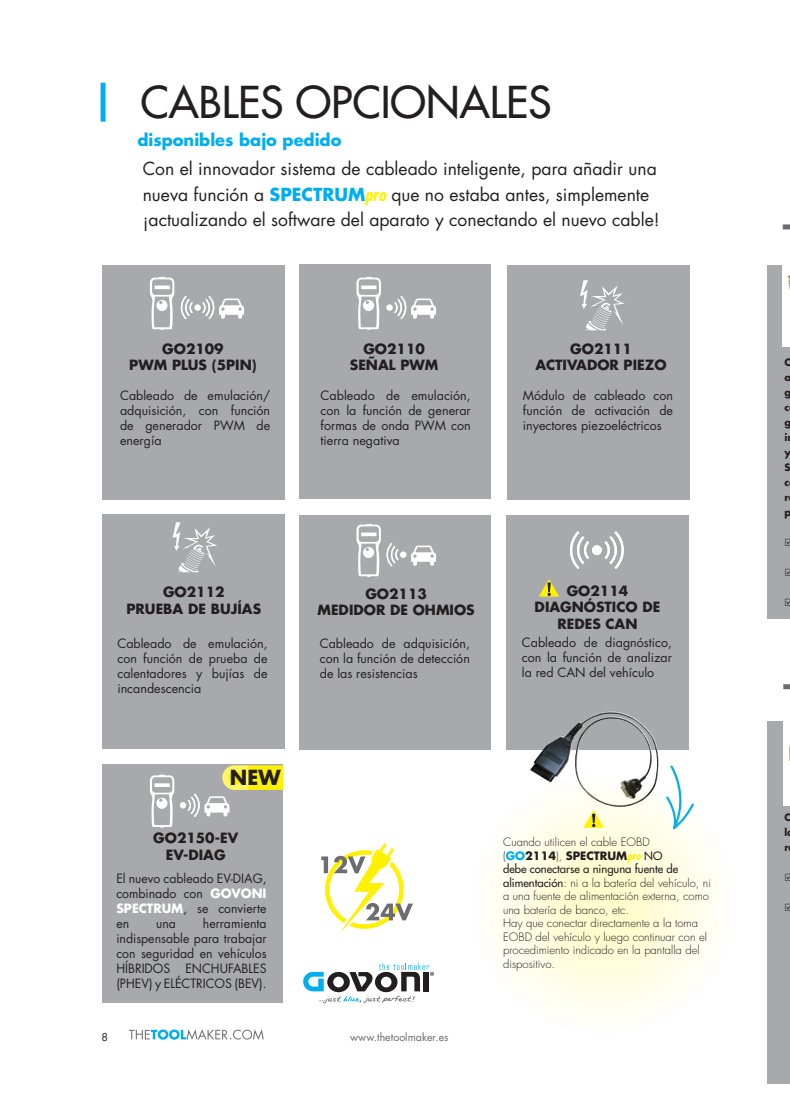
<style>
.page{position:relative;width:790px;height:1098px;background:#fff}
.page>*{position:absolute;margin:0;border:0;box-sizing:border-box;transform-origin:0 0}
.t1{font:500 42.75px "Futura Std";color:#231f20}
.t2{font:700 20.25px "Futura Std";color:#231f20}
.t3{font:17.5px/25px "Futura Std";color:#231f20}
.t4{font:700 16.25px "Futura Std";color:#00aeef}
.t5{font:700 13.75px/16.5px "Futura Std";color:#231f20;text-align:center}
.t6{font:12.5px/15px "Futura Std";color:#231f20;text-align:justify}
.t7{font:300 11.25px/13.5px "Futura Std";color:#231f20}
.t8{font:10.62px "Futura Std";color:#6c6d70}
.t9{font:10.62px "Futura Std";color:#231f20}
.t10{font:700 10px/15px "Futura Std";color:#231f20}
.t11{font:700 10px/15px "Futura Std";color:#231f20;scale:.95 1}
.s1{font-weight:700;color:#00aeef}
.s2{font-weight:700;font-style:italic;font-stretch:condensed;color:#fff101}
.s3{font-weight:700;color:#fff}
.s4{font-weight:700}
.s5{font-weight:500}
</style>
<div class="page">
<div style="left:102px;top:265px;width:182px;height:234px;background:#a8a9ad"></div>
<div style="left:102px;top:514px;width:182px;height:234px;background:#a8a9ad"></div>
<div style="left:506px;top:265px;width:183px;height:234px;background:#a8a9ad"></div>
<div style="left:299px;top:265px;width:191px;height:234px;background:#a8a9ad"></div>
<svg style="left:129px;top:1029px;width:134px;height:10px"></svg>
<div style="left:505px;top:515px;width:183px;height:234px;background:#a8a9ad"></div>
<div style="left:767px;top:266px;width:22px;height:353px;background:#a8a9ad"></div>
<div style="left:767px;top:721px;width:22px;height:362px;background:#a8a9ad"></div>
<div style="left:299px;top:515px;width:191px;height:234px;background:#a8a9ad"></div>
<div style="left:102px;top:764px;width:181px;height:238px;background:#a8a9ad"></div>
<svg style="left:172px;top:522px;width:45px;height:51px"></svg>
<svg style="left:580px;top:280px;width:44px;height:51px"></svg>
<svg style="left:303px;top:962px;width:131px;height:41px"></svg>
<svg style="left:570px;top:531px;width:54px;height:38px"></svg>
<div style="left:782px;top:229px;width:7px;height:118px;background:#fff"></div>
<svg style="left:787px;top:275px;width:2px;height:12px"></svg>
<div style="left:782px;top:689px;width:7px;height:117px;background:#fff"></div>
<svg style="left:782px;top:224px;width:7px;height:5px"></svg>
<svg style="left:783px;top:684px;width:6px;height:5px"></svg>
<div style="left:100px;top:83px;width:5px;height:39px;background:#00aeef"></div>
<img style="left:529px;top:711px;width:129px;height:71px">
<svg style="left:150px;top:277px;width:94px;height:53px"></svg>
<svg style="left:386px;top:296px;width:50px;height:23px"></svg>
<svg style="left:356px;top:277px;width:24px;height:53px"></svg>
<svg style="left:150px;top:774px;width:24px;height:53px"></svg>
<svg style="left:356px;top:524px;width:80px;height:53px"></svg>
<svg style="left:670px;top:765px;width:24px;height:41px"></svg>
<svg style="left:470px;top:770px;width:266px;height:266px"></svg>
<svg style="left:539px;top:579px;width:19px;height:17px"></svg>
<svg style="left:583px;top:810px;width:20px;height:17px"></svg>
<svg style="left:321px;top:843px;width:91px;height:88px"></svg>
<svg style="left:180px;top:765px;width:103px;height:52px"></svg>
<h1 class="t1" style="left:140px;top:75px;width:412px">CABLES OPCIONALES</h1>
<h3 class="t4" style="left:137px;top:129px;width:205px">disponibles bajo pedido</h3>
<h3 class="t3" style="left:143px;top:157px;width:518px">Con el innovador sistema de cableado inteligente, para añadir una nueva función a <span class="s1">SPECTRUM</span><span class="s2">pro</span> que no estaba antes, simplemente ¡actualizando el software del aparato y conectando el nuevo cable!</h3>
<p class="t5" style="left:129px;top:340px;width:129px">GO2109<br>PWM PLUS (5PIN)</p>
<p class="t6" style="left:120px;top:388px;width:152px">Cableado de emulación/ adquisición, con función de generador PWM de energía</p>
<p class="t5" style="left:349px;top:340px;width:90px">GO2110<br>SEÑAL PWM</p>
<p class="t6" style="left:320px;top:388px;width:152px">Cableado de emulación, con la función de generar formas de onda PWM con tierra negativa</p>
<p class="t5" style="left:535px;top:340px;width:133px">GO2111<br>ACTIVADOR PIEZO</p>
<p class="t6" style="left:522px;top:388px;width:152px">Módulo de cableado con función de activación de inyectores piezoeléctricos</p>
<p class="t5" style="left:126px;top:583px;width:136px">GO2112<br>PRUEBA DE BUJÍAS</p>
<p class="t6" style="left:117px;top:635px;width:152px">Cableado de emulación, con función de prueba de calentadores y bujías de incandescencia</p>
<h2 class="t2" style="left:229px;top:764px;width:52px">NEW</h2>
<p class="t5" style="left:153px;top:829px;width:86px">GO2150-EV<br>EV-DIAG</p>
<p class="t6" style="left:116px;top:870px;width:152px">El nuevo cableado EV-DIAG, combinado con <span class="s3">GOVONI SPECTRUM</span>, se convierte en</p>
<p class="t6" style="left:116px;top:915px;width:152px;text-indent:86px">herramienta indispensable para trabajar con seguridad en vehículos HÍBRIDOS ENCHUFABLES (PHEV) y ELÉCTRICOS (BEV).</p>
<p class="t6" style="left:156px;top:915px;width:21px">una</p>
<p class="t9" style="left:101px;top:1029px;width:8px">8</p>
<p class="t5" style="left:317px;top:585px;width:158px">GO2113<br>MEDIDOR DE OHMIOS</p>
<p class="t6" style="left:319px;top:635px;width:152px">Cableado de adquisición, con la función de detección de las resistencias</p>
<p class="t5" style="left:534px;top:582px;width:127px">GO2114<br>DIAGNÓSTICO DE<br>REDES CAN</p>
<p class="t6" style="left:521px;top:634px;width:151px">Cableado de diagnóstico, con la función de analizar la red CAN del vehículo</p>
<p class="t8" style="left:350px;top:1029px;width:100px">www.thetoolmaker.es</p>
<p class="t7" style="left:502px;top:835px;width:209px">Cuando utilicen el cable EOBD (<span class="s1">GO</span><span class="s4">2114</span>), <span class="s4">SPECTRUM</span><span class="s2">pro</span> <span class="s5">NO<br>debe conectarse a ninguna fuente de alimentación</span>: ni a la batería del vehículo, ni a una fuente de alimentación externa, como una batería de banco, etc.<br>Hay que conectar directamente a la toma EOBD del vehículo y luego continuar con el procedimiento indicado en la pantalla del dispositivo.</p>
<p class="t10" style="left:783px;top:354px;width:8px">C a g c g i y<br>S c r p</p>
<p class="t11" style="left:783px;top:809px;width:8px">C l r</p>
</div>
